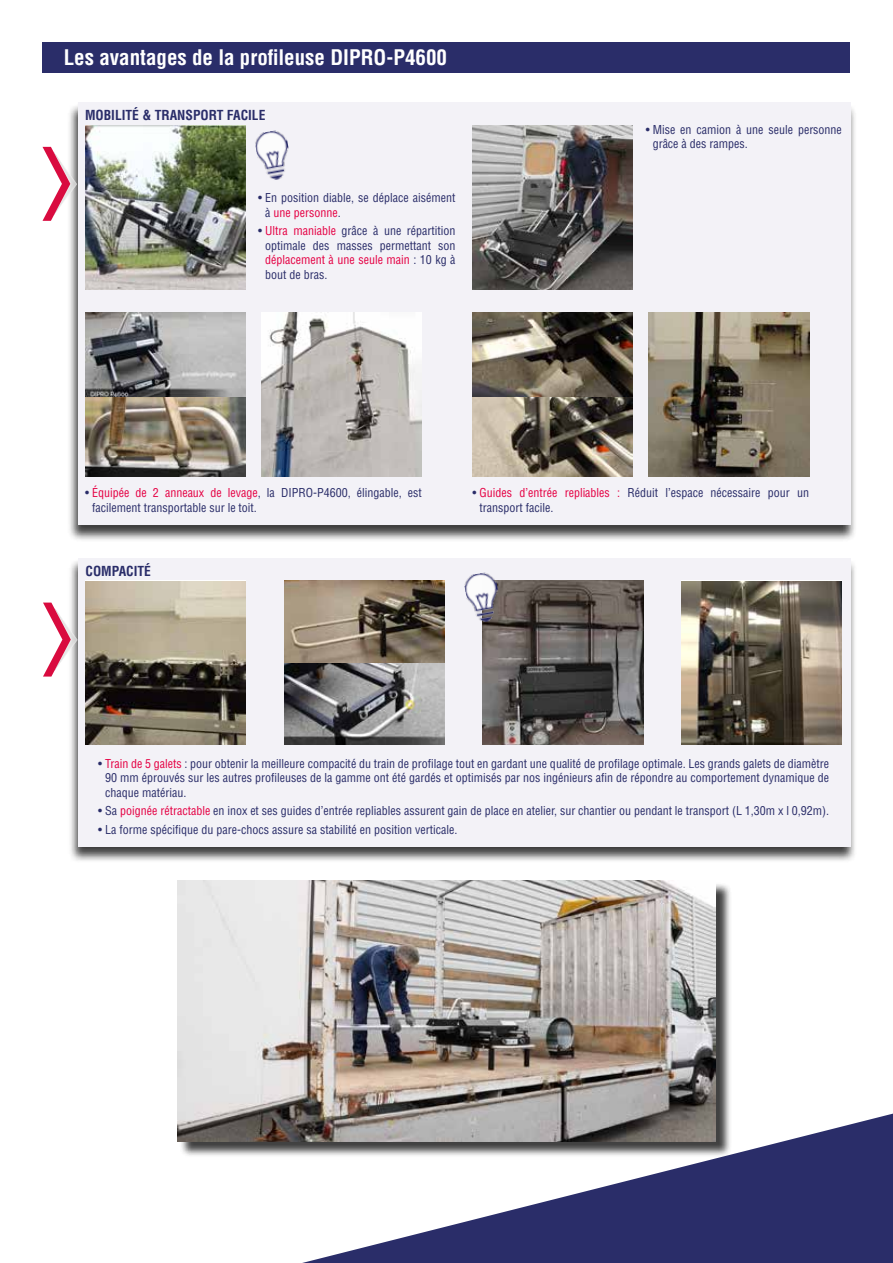
<style>
.page{position:relative;width:893px;height:1263px;background:#fff}
.page>*{position:absolute;margin:0;border:0;box-sizing:border-box;transform-origin:0 0}
.t1{font:700 condensed 21px "Helvetica LT Std";color:#fff}
.t2{font:700 condensed 13.5px "Helvetica LT Std";color:#2a2d69}
.t3{font:condensed 12px/14.4px "Helvetica LT Std";color:#2a2d69}
.s1{color:#e50043}
</style>
<div class="page">
<div style="left:68px;top:558px;width:789px;height:306px;background:#000;opacity:.75"></div>
<div style="left:78px;top:558px;width:772px;height:289px;background:#f3f2f7"></div>
<div style="left:43px;top:43px;width:807px;height:30px;background:#2a2d69"></div>
<div style="left:67px;top:103px;width:790px;height:439px;background:#000;opacity:.75"></div>
<div style="left:78px;top:103px;width:772px;height:422px;background:#f3f2f7"></div>
<img style="left:85px;top:125px;width:160px;height:164px">
<svg style="left:43px;top:147px;width:34px;height:74px"></svg>
<img style="left:472px;top:125px;width:161px;height:164px">
<svg style="left:43px;top:603px;width:35px;height:73px"></svg>
<img style="left:86px;top:581px;width:160px;height:164px">
<svg style="left:302px;top:1113px;width:591px;height:150px;fill:#2a2d69"></svg>
<img style="left:483px;top:581px;width:160px;height:164px">
<img style="left:682px;top:581px;width:160px;height:164px">
<img style="left:284px;top:663px;width:161px;height:82px">
<img style="left:85px;top:313px;width:160px;height:164px">
<img style="left:261px;top:313px;width:161px;height:164px">
<img style="left:472px;top:313px;width:161px;height:164px">
<img style="left:649px;top:313px;width:160px;height:164px">
<svg style="left:284px;top:581px;width:161px;height:82px;background:#867765"></svg>
<div style="left:179px;top:882px;width:552px;height:275px;background:#000;opacity:.75"></div>
<img style="left:177px;top:880px;width:538px;height:261px">
<img style="left:255px;top:130px;width:34px;height:50px">
<img style="left:464px;top:572px;width:39px;height:52px">
<h1 class="t1" style="left:64px;top:44px;width:385px">Les avantages de la profileuse DIPRO-P4600</h1>
<p class="t2" style="left:85px;top:107px;width:182px">MOBILITÉ &amp; TRANSPORT FACILE</p>
<p class="t3" style="left:265px;top:191px;width:192px;text-indent:-7px">• En position diable, se déplace aisément à <span class="s1">une personne</span>.</p>
<p class="t3" style="left:265px;top:224px;width:192px;text-align:justify;text-indent:-7px">• <span class="s1">Ultra maniable</span> grâce à une répartition optimale des masses permettant son <span class="s1">déplacement à une seule main</span> : 10 kg à bout de bras.</p>
<p class="t3" style="left:653px;top:122px;width:191px;text-indent:-7px">• Mise en camion à une seule personne grâce à des rampes.</p>
<p class="t3" style="left:92px;top:486px;width:331px;text-indent:-7px">• <span class="s1">Équipée de 2 anneaux de levage</span>, la DIPRO-P4600, élingable, est facilement transportable sur le toit.</p>
<p class="t3" style="left:479px;top:486px;width:331px;text-indent:-7px">• <span class="s1">Guides d’entrée repliables :</span> Réduit l’espace nécessaire pour un transport facile.</p>
<p class="t2" style="left:86px;top:562px;width:67px">COMPACITÉ</p>
<p class="t3" style="left:105px;top:756px;width:725px;text-align:justify;text-indent:-7px">• <span class="s1">Train de 5 galets</span> : pour obtenir la meilleure compacité du train de profilage tout en gardant une qualité de profilage optimale. Les grands galets de diamètre 90 mm éprouvés sur les autres profileuses de la gamme ont été gardés et optimisés par nos ingénieurs afin de répondre au comportement dynamique de chaque matériau.</p>
<p class="t3" style="left:98px;top:804px;width:732px">• Sa <span class="s1">poignée rétractable</span> en inox et ses guides d’entrée repliables assurent gain de place en atelier, sur chantier ou pendant le transport (L 1,30m x l 0,92m).</p>
<p class="t3" style="left:98px;top:822px;width:361px">• La forme spécifique du pare-chocs assure sa stabilité en position verticale.</p>
</div>
